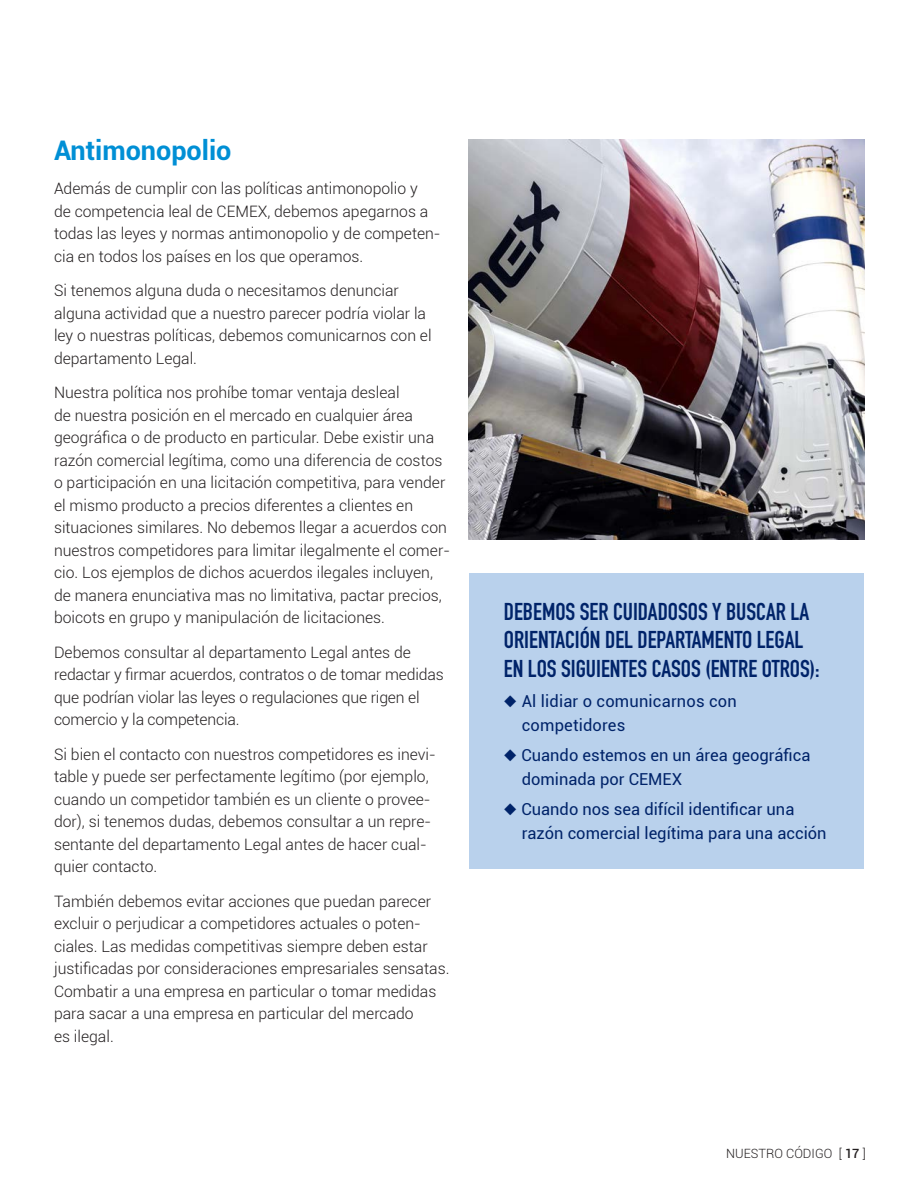
<style>
.page{position:relative;width:918px;height:1188px;background:#fff}
.page>*{position:absolute;margin:0;border:0;box-sizing:border-box;transform-origin:0 0}
.t1{font:700 27px "Roboto";color:#008fd5}
.t2{font:700 24px/28.8px "DIN Condensed";color:#002369}
.t3{font:16.5px/24px "Roboto";color:#002369}
.t4{font:300 15.75px/22.5px "Roboto";color:#231f20}
.t5{font:300 12.75px "Roboto";color:#231f20}
.s1{font-weight:500}
</style>
<div class="page">
<img style="left:469px;top:140px;width:396px;height:399px">
<div style="left:470px;top:574px;width:394px;height:295px;background:#b9d1ec"></div>
<p class="t1" style="left:54px;top:131px;width:179px">Antimonopolio</p>
<p class="t4" style="left:54px;top:177px;width:388px">Además de cumplir con las políticas antimonopolio y<br>de competencia leal de CEMEX, debemos apegarnos a todas las leyes y normas antimonopolio y de competen&shy;cia en todos los países en los que operamos.</p>
<p class="t4" style="left:54px;top:279px;width:379px">Si tenemos alguna duda o necesitamos denunciar alguna actividad que a nuestro parecer podría violar la ley o nuestras políticas, debemos comunicarnos con el departamento Legal.</p>
<p class="t4" style="left:54px;top:381px;width:398px">Nuestra política nos prohíbe tomar ventaja desleal<br>de nuestra posición en el mercado en cualquier área geográfica o de producto en particular. Debe existir una razón comercial legítima, como una diferencia de costos o participación en una licitación competitiva, para vender el mismo producto a precios diferentes a clientes en situaciones similares. No debemos llegar a acuerdos con nuestros competidores para limitar ilegalmente el comer&shy;cio. Los ejemplos de dichos acuerdos ilegales incluyen, de manera enunciativa mas no limitativa, pactar precios, boicots en grupo y manipulación de licitaciones.</p>
<p class="t4" style="left:54px;top:640px;width:391px">Debemos consultar al departamento Legal antes de redactar y firmar acuerdos, contratos o de tomar medidas que podrían violar las leyes o regulaciones que rigen el comercio y la competencia.</p>
<p class="t4" style="left:54px;top:742px;width:383px">Si bien el contacto con nuestros competidores es inevi&shy;table y puede ser perfectamente legítimo (por ejemplo, cuando un competidor también es un cliente o provee&shy;dor), si tenemos dudas, debemos consultar a un repre&shy;sentante del departamento Legal antes de hacer cual&shy;quier contacto.</p>
<p class="t4" style="left:54px;top:889px;width:397px">También debemos evitar acciones que puedan parecer excluir o perjudicar a competidores actuales o poten&shy;ciales. Las medidas competitivas siempre deben estar justificadas por consideraciones empresariales sensatas.<br>Combatir a una empresa en particular o tomar medidas para sacar a una empresa en particular del mercado<br>es ilegal.</p>
<p class="t2" style="left:504px;top:597px;width:317px">DEBEMOS SER CUIDADOSOS Y BUSCAR LA<br>ORIENTACIÓN DEL DEPARTAMENTO LEGAL<br>EN LOS SIGUIENTES CASOS (ENTRE OTROS):</p>
<p class="t3" style="left:522px;top:689px;width:216px;text-indent:-18px">◆ Al lidiar o comunicarnos con competidores</p>
<p class="t3" style="left:522px;top:743px;width:290px;text-indent:-18px">◆ Cuando estemos en un área geográfica dominada por CEMEX</p>
<p class="t3" style="left:522px;top:797px;width:306px;text-indent:-18px">◆ Cuando nos sea difícil identificar una razón comercial legítima para una acción</p>
<p class="t5" style="left:726px;top:1145px;width:141px">NUESTRO CÓDIGO [ <span class="s1">17</span> ]</p>
</div>
